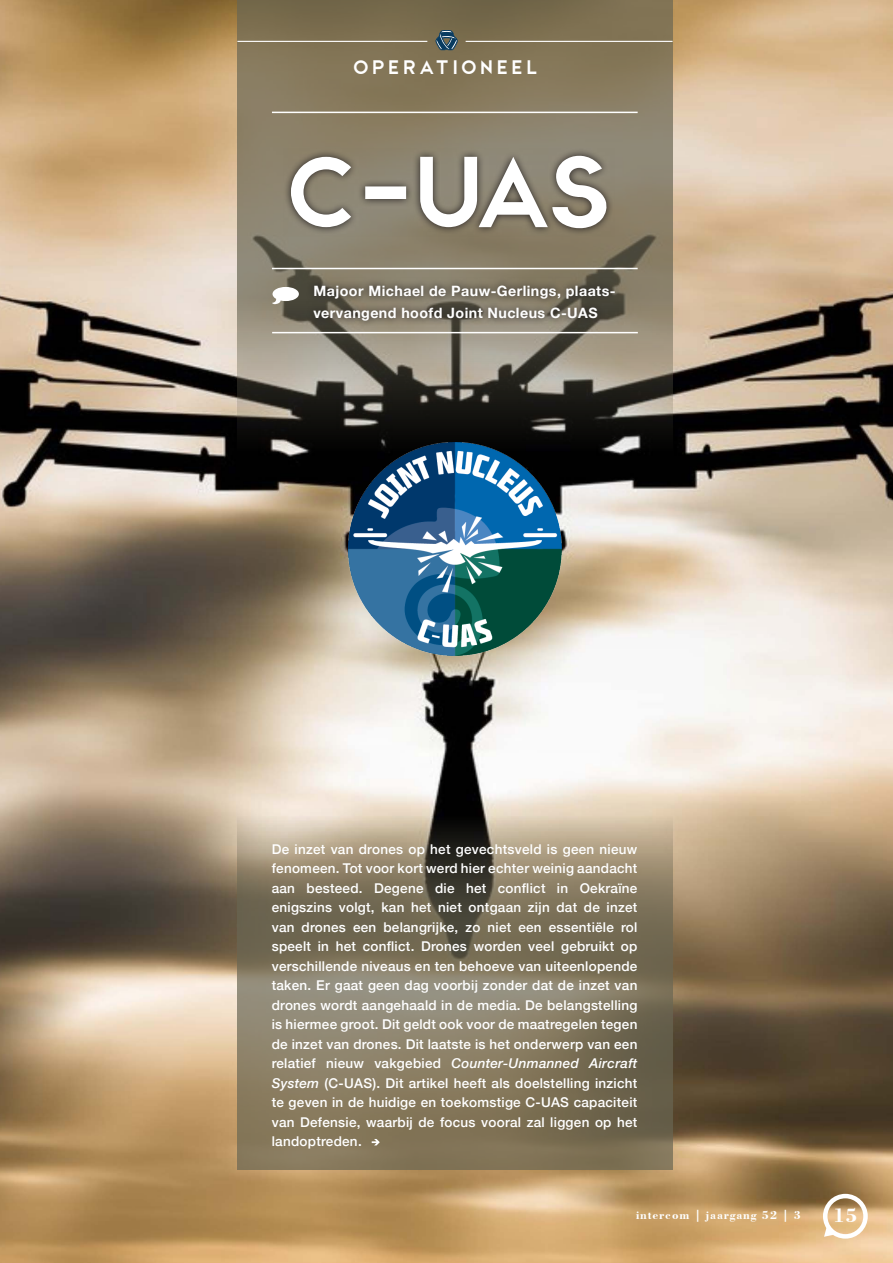
<style>
.page{position:relative;width:893px;height:1263px;background:#fff}
.page>*{position:absolute;margin:0;border:0;box-sizing:border-box;transform-origin:0 0}
.t1{font:100.5px "CWG Sans";color:#fff}
.t2{font:700 20.1px "Bodoni BT";color:#fff}
.t3{font:19.5px "CWG Sans";letter-spacing:.17em;color:#fff}
.t4{font:700 14.25px/22.5px "Helvetica Neue";letter-spacing:.03em;color:#fff}
.t5{font:500 13.5px/19.5px "Helvetica Neue";letter-spacing:.02em;color:#fff;text-align:justify}
.t6{font:700 12px "Bodoni BT";letter-spacing:.07em;color:#fff}
.s1{font-style:italic}
</style>
<div class="page">
<img style="left:0;top:0;width:893px;height:1263px">
<svg style="left:237px;top:0;width:436px;height:451px;background:#78705c"></svg>
<svg style="left:237px;top:816px;width:436px;height:354px;background:#857a62"></svg>
<hr style="left:272px;top:112px;width:366px;height:1px;background:#fff">
<hr style="left:466px;top:41px;width:207px;height:1px;background:#fff">
<hr style="left:272px;top:268px;width:366px;height:1px;background:#fff">
<hr style="left:272px;top:332px;width:366px;height:1px;background:#fff">
<svg style="left:306px;top:278px;width:316px;height:51px;background:#6d6758"></svg>
<svg style="left:272px;top:287px;width:27px;height:17px"></svg>
<svg style="left:372px;top:1139px;width:8px;height:6px"></svg>
<svg style="left:283px;top:148px;width:332px;height:88px;background:#70695b"></svg>
<hr style="left:237px;top:41px;width:190px;height:1px;background:#fff">
<img style="left:349px;top:443px;width:212px;height:212px">
<div style="left:823px;top:1194px;width:45px;height:44px;border:4px solid #fff;border-radius:50%"></div>
<svg style="left:824px;top:1225px;width:12px;height:12px"></svg>
<svg style="left:436px;top:30px;width:21px;height:20px"></svg>
<p class="t3" style="left:354px;top:57px;width:186px">OPERATIONEEL</p>
<p class="t1" style="left:291px;top:138px;width:329px">C-UAS</p>
<p class="t4" style="left:313px;top:280px;width:304px">Majoor Michael de Pauw-Gerlings, plaats&shy;vervangend hoofd Joint Nucleus C-UAS</p>
<p class="t5" style="left:272px;top:838px;width:367px">De inzet van drones op het gevechtsveld is geen nieuw fenomeen. Tot voor kort werd hier echter weinig aandacht aan besteed. Degene die het conflict in Oekraïne enigszins volgt, kan het niet ontgaan zijn dat de inzet van drones een belangrijke, zo niet een essentiële rol speelt in het conflict. Drones worden veel gebruikt op verschillende niveaus en ten behoeve van uiteenlopende taken. Er gaat geen dag voorbij zonder dat de inzet van drones wordt aangehaald in de media. De belangstelling is hiermee groot. Dit geldt ook voor de maatregelen tegen de inzet van drones. Dit laatste is het onderwerp van een relatief nieuw vakgebied <span class="s1">Counter-Unmanned Aircraft System</span> (C-UAS). Dit artikel heeft als doelstelling inzicht te geven in de huidige en toekomstige C-UAS capaciteit van Defensie, waarbij de focus vooral zal liggen op het landoptreden.</p>
<p class="t6" style="left:636px;top:1208px;width:167px">intercom | jaargang 52 | 3</p>
<h2 class="t2" style="left:833px;top:1203px;width:26px">15</h2>
</div>
